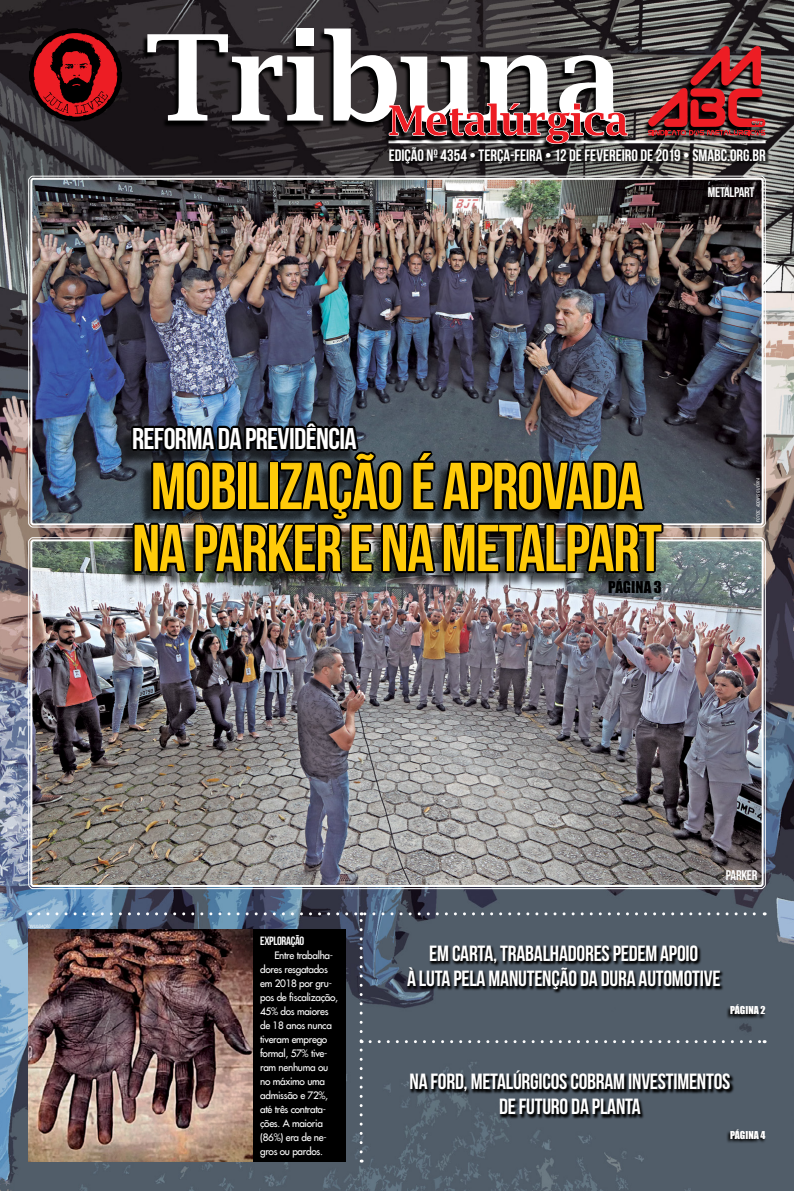
<style>
.page{position:relative;width:794px;height:1191px;background:#fff}
.page>*{position:absolute;margin:0;border:0;box-sizing:border-box;transform-origin:0 0}
.t1{font:66px/62px "Bebas Neue";letter-spacing:-.02em;color:#ffcb0a}
.t2{font:30px "Bebas Neue";letter-spacing:-.02em;color:#fff}
.t3{font:22px/25px "Bebas Neue";letter-spacing:-.01em;color:#fff;text-align:center}
.t4{font:16.5px "Bebas Neue";color:#fff}
.t5{font:15px "Impact";color:#000}
.t6{font:14px "Bebas Neue";letter-spacing:-.02em;color:#fff}
.t7{font:12px "Bebas Neue";letter-spacing:-.025em;color:#fff}
.t8{font:10px/14px "Futura";letter-spacing:-.03em;color:#fff}
.t9{font:10px "Impact";color:#fff}
.t10{font:italic condensed 4.4px "Swiss 721 BT";color:#fff}
.s1{font-size:6.2px}
</style>
<div class="page">
<img style="left:0;top:0;width:794px;height:1191px">
<img style="left:29px;top:538px;width:735px;height:350px">
<svg style="left:142px;top:31px;width:623px;height:121px;background:#4d4a4a"></svg>
<svg style="left:147px;top:29px;width:481px;height:115px"></svg>
<svg style="left:648px;top:46px;width:117px;height:89px;background:#883739"></svg>
<svg style="left:29px;top:28px;width:93px;height:94px;background:#6f1418"></svg>
<div style="left:726px;top:1004px;width:41px;height:15px;background:#4f5a66"></div>
<div style="left:726px;top:1128px;width:41px;height:15px;background:#4c5863"></div>
<svg style="left:39px;top:912px;width:726px;height:239px;background:#47525e"></svg>
<img style="left:28px;top:929px;width:225px;height:232px">
<div style="left:253px;top:929px;width:93px;height:232px;background:#000"></div>
<div style="left:389px;top:146px;width:381px;height:21px;background:#000;opacity:.75"></div>
<img style="left:29px;top:177px;width:735px;height:349px">
<div style="left:120px;top:454px;width:542px;height:133px;background:#000;opacity:.62"></div>
<div style="left:119px;top:425px;width:238px;height:40px;background:#000;opacity:.62"></div>
<svg style="left:129px;top:418px;width:536px;height:158px;background:#282d31"></svg>
<h3 class="t4" style="left:389px;top:146px;width:378px">EDIÇÃO Nº 4354 • TERÇA-FEIRA • 12 DE FEVEREIRO DE 2019 • SMABC.ORG.BR</h3>
<h3 class="t6" style="left:708px;top:184px;width:48px">METALPART</h3>
<h2 class="t2" style="left:132px;top:422px;width:226px">REFORMA DA PREVIDÊNCIA</h2>
<h1 class="t1" style="left:132px;top:454px;width:531px">MOBILIZAÇÃO É APROVADA<br>NA PARKER E NA METALPART</h1>
<h3 class="t5" style="left:608px;top:576px;width:55px">PÁGINA 3</h3>
<p class="t10" style="left:755px;top:522px;width:45px;rotate:-90deg">FOTOS<span class="s1">:</span> ADONIS GUERRA</p>
<p class="t10" style="left:28px;top:924px;width:24px">DIVULGAÇÃO</p>
<p class="t7" style="left:260px;top:934px;width:46px">EXPLORAÇÃO</p>
<p class="t8" style="left:260px;top:948px;width:79px;text-indent:14px">Entre trabalha&shy;dores resgatados em 2018 por gru&shy;pos de fiscalização,<br>45% dos maiores de 18 anos nunca tiveram emprego formal, 57% tive&shy;ram nenhuma ou no máximo uma admissão e 72%, até três contrata&shy;ções. A maioria (86%) era de ne&shy;gros ou pardos.</p>
<h3 class="t6" style="left:726px;top:867px;width:33px">PARKER</h3>
<h3 class="t3" style="left:407px;top:940px;width:313px">EM CARTA, TRABALHADORES PEDEM APOIO<br>À LUTA PELA MANUTENÇÃO DA DURA AUTOMOTIVE</h3>
<p class="t9" style="left:730px;top:1002px;width:37px">PÁGINA 2</p>
<h3 class="t3" style="left:409px;top:1068px;width:322px">NA FORD, METALÚRGICOS COBRAM INVESTIMENTOS<br>DE FUTURO DA PLANTA</h3>
<p class="t9" style="left:730px;top:1127px;width:37px">PÁGINA 4</p>
</div>
